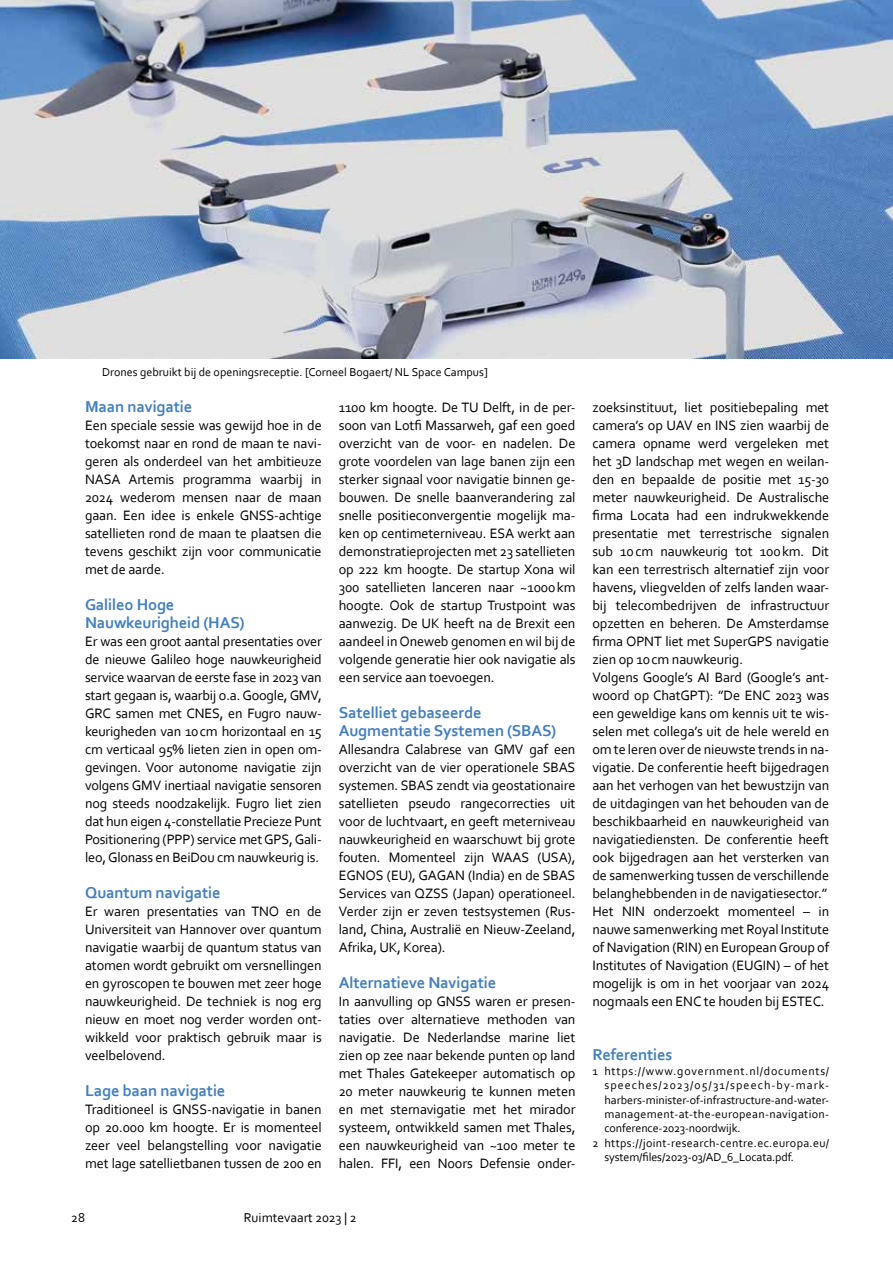
<style>
.page{position:relative;width:893px;height:1263px;background:#fff}
.page>*{position:absolute;margin:0;border:0;box-sizing:border-box;transform-origin:0 0}
.t1{font:700 16.5px/18px "Corbel";letter-spacing:-.01em;color:#447fc1}
.t2{font:14.25px/18px "Corbel";letter-spacing:-.01em;color:#000;text-align:justify}
.t3{font:13.5px "Corbel";color:#000}
.t4{font:12px "Corbel";color:#000}
.t5{font:12px "Corbel";letter-spacing:.025em;color:#000}
.t6{font:12px "Corbel";letter-spacing:.06em;color:#000}
.t7{font:12px "Corbel";letter-spacing:.09em;color:#000}
</style>
<div class="page">
<img style="left:0;top:0;width:893px;height:358px">
<p class="t4" style="left:102px;top:365px;width:387px">Drones gebruikt bij de openingsreceptie. [Corneel Bogaert/ NL Space Campus]</p>
<p class="t1" style="left:85px;top:397px;width:109px">Maan navigatie</p>
<p class="t2" style="left:85px;top:416px;width:238px">Een speciale sessie was gewijd hoe in de toekomst naar en rond de maan te navi&shy;geren als onderdeel van het ambitieuze NASA Artemis programma waarbij in 2024 wederom mensen naar de maan gaan. Een idee is enkele GNSS-achtige satellieten rond de maan te plaatsen die tevens geschikt zijn voor communicatie met de aarde.</p>
<p class="t1" style="left:85px;top:595px;width:161px">Galileo Hoge<br>Nauwkeurigheid (HAS)</p>
<p class="t2" style="left:85px;top:632px;width:238px">Er was een groot aantal presentaties over de nieuwe Galileo hoge nauwkeurigheid service waarvan de eerste fase in 2023 van start gegaan is, waarbij o.a. Google, GMV, GRC samen met CNES, en Fugro nauw&shy;keurigheden van 10cm horizontaal en 15 cm verticaal 95% lieten zien in open om&shy;gevingen. Voor autonome navigatie zijn volgens GMV inertiaal navigatie sensoren nog steeds noodzakelijk. Fugro liet zien dat hun eigen 4-constellatie Precieze Punt Positionering (PPP) service met GPS, Gali&shy;leo, Glonass en BeiDou cm nauwkeurig is.</p>
<p class="t1" style="left:85px;top:883px;width:137px">Quantum navigatie</p>
<p class="t2" style="left:85px;top:902px;width:238px">Er waren presentaties van TNO en de Universiteit van Hannover over quantum navigatie waarbij de quantum status van atomen wordt gebruikt om versnellingen en gyroscopen te bouwen met zeer hoge nauwkeurigheid. De techniek is nog erg nieuw en moet nog verder worden ont&shy;wikkeld voor praktisch gebruik maar is veelbelovend.</p>
<p class="t1" style="left:85px;top:1081px;width:142px">Lage baan navigatie</p>
<p class="t2" style="left:85px;top:1100px;width:238px">Traditioneel is GNSS-navigatie in banen op 20.000 km hoogte. Er is momenteel zeer veel belangstelling voor navigatie met lage satellietbanen tussen de 200 en</p>
<p class="t2" style="left:339px;top:398px;width:238px">1100 km hoogte. De TU Delft, in de per&shy;soon van Lotfi Massarweh, gaf een goed overzicht van de voor- en nadelen. De grote voordelen van lage banen zijn een sterker signaal voor navigatie binnen ge&shy;bouwen. De snelle baanverandering zal snelle positieconvergentie mogelijk ma&shy;ken op centimeterniveau. ESA werkt aan demonstratieprojecten met 23 satellieten op 222 km hoogte. De startup Xona wil 300 satellieten lanceren naar ~1000km hoogte. Ook de startup Trustpoint was aanwezig. De UK heeft na de Brexit een aandeel in Oneweb genomen en wil bij de volgende generatie hier ook navigatie als een service aan toevoegen.</p>
<p class="t1" style="left:339px;top:703px;width:219px">Satelliet gebaseerde<br>Augmentatie Systemen (SBAS)</p>
<p class="t2" style="left:339px;top:740px;width:238px">Allesandra Calabrese van GMV gaf een overzicht van de vier operationele SBAS systemen. SBAS zendt via geostationaire satellieten pseudo rangecorrecties uit voor de luchtvaart, en geeft meterniveau nauwkeurigheid en waarschuwt bij grote fouten. Momenteel zijn WAAS (USA), EGNOS (EU), GAGAN (India) en de SBAS Services van QZSS (Japan) operationeel.<br>Verder zijn er zeven testsystemen (Rus&shy;land, China, Australië en Nieuw-Zeeland, Afrika, UK, Korea).</p>
<p class="t1" style="left:339px;top:973px;width:159px">Alternatieve Navigatie</p>
<p class="t2" style="left:339px;top:992px;width:238px">In aanvulling op GNSS waren er presen&shy;taties over alternatieve methoden van navigatie. De Nederlandse marine liet zien op zee naar bekende punten op land met Thales Gatekeeper automatisch op 20 meter nauwkeurig te kunnen meten en met sternavigatie met het mirador systeem, ontwikkeld samen met Thales, een nauwkeurigheid van ~100 meter te halen. FFI, een Noors Defensie onder-</p>
<p class="t3" style="left:71px;top:1209px;width:15px">28</p>
<p class="t3" style="left:244px;top:1209px;width:115px">Ruimtevaart 2023 | 2</p>
<p class="t2" style="left:592px;top:398px;width:238px;text-align:left">zoeksinstituut, liet positiebepaling met camera’s op UAV en INS zien waarbij de camera opname werd vergeleken met het 3D landschap met wegen en weilan&shy;den en bepaalde de positie met 15-30 meter nauwkeurigheid. De Australische firma Locata had een indrukwekkende presentatie met terrestrische signalen sub 10cm nauwkeurig tot 100km. Dit kan een terrestrisch alternatief zijn voor havens, vliegvelden of zelfs landen waar&shy;bij telecombedrijven de infrastructuur opzetten en beheren. De Amsterdamse firma OPNT liet met SuperGPS navigatie zien op 10cm nauwkeurig.<br>Volgens Google’s AI Bard (Google’s ant&shy;woord op ChatGPT): ”De ENC 2023 was een geweldige kans om kennis uit te wis&shy;selen met collega’s uit de hele wereld en om te leren over de nieuwste trends in na&shy;vigatie. De conferentie heeft bijgedragen aan het verhogen van het bewustzijn van de uitdagingen van het behouden van de beschikbaarheid en nauwkeurigheid van navigatiediensten. De conferentie heeft ook bijgedragen aan het versterken van de samenwerking tussen de verschillende belanghebbenden in de navigatiesector.” Het NIN onderzoekt momenteel – in nauwe samenwerking met Royal Institute of Navigation (RIN) en European Group of Institutes of Navigation (EUGIN) – of het mogelijk is om in het voorjaar van 2024 nogmaals een ENC te houden bij ESTEC.</p>
<p class="t1" style="left:592px;top:1045px;width:81px">Referenties</p>
<p class="t6" style="left:592px;top:1063px;width:238px">1 https://www.government.nl/documents/</p>
<p class="t7" style="left:604px;top:1078px;width:226px">speeches/2023/05/31/speech-by-mark-</p>
<p class="t4" style="left:604px;top:1092px;width:226px">harbers-minister-of-infrastructure-and-water-</p>
<p class="t5" style="left:604px;top:1107px;width:226px">management-at-the-european-navigation-</p>
<p class="t4" style="left:604px;top:1121px;width:138px">conference-2023-noordwijk.</p>
<p class="t5" style="left:592px;top:1135px;width:238px">2 https://joint-research-centre.ec.europa.eu/</p>
<p class="t4" style="left:604px;top:1150px;width:191px">system/files/2023-03/AD_6_Locata.pdf.</p>
</div>
